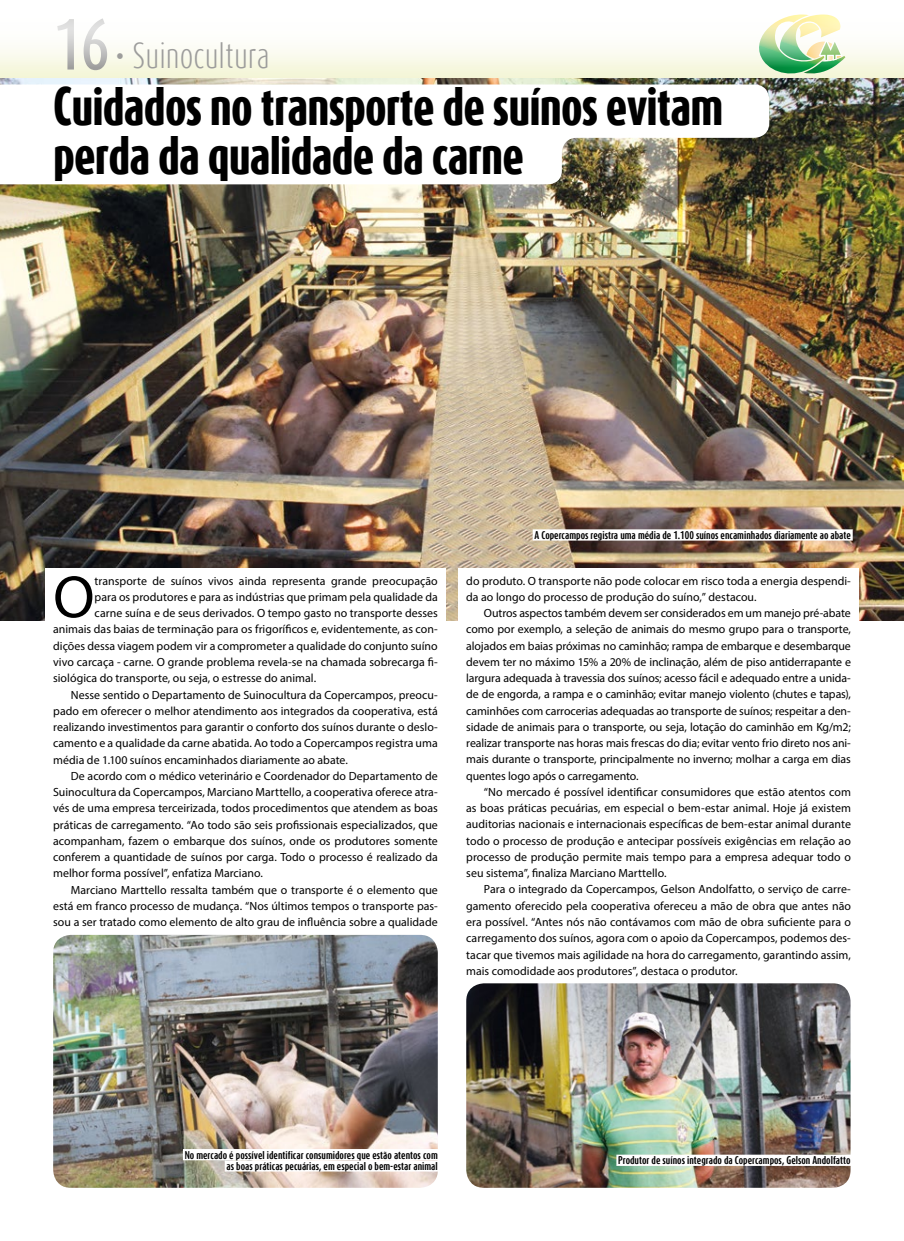
<style>
.page{position:relative;width:904px;height:1241px;background:#fff}
.page>*{position:absolute;margin:0;border:0;box-sizing:border-box;transform-origin:0 0}
.t1{font:60.12px "Myriad Pro";color:#000}
.t2{font:800 45px/48.8px "Dax Compact";letter-spacing:-.02em;color:#000}
.t3{font:300 30.5px "Dax Compact";color:#9d9d9c}
.t4{font:11.88px/16.2px "Myriad Pro";color:#000;text-align:justify}
.t5{font:700 9.38px/11.2px "Dax Compact";color:#000;text-align:right}
.s1{font-weight:500;font-size:60px}
</style>
<div class="page">
<div style="left:0;top:0;width:904px;height:78px;background:#f5f6da"></div>
<svg style="left:770px;top:67px;width:63px;height:7px"></svg>
<svg style="left:0;top:0;width:904px;height:67px;background:#f8faf2"></svg>
<img style="left:53px;top:934px;width:385px;height:253px">
<img style="left:466px;top:983px;width:384px;height:204px">
<div style="left:616px;top:1154px;width:236px;height:11px;background:#fff"></div>
<img style="left:0;top:78px;width:904px;height:542px">
<svg style="left:0;top:84px;width:769px;height:100px"></svg>
<div style="left:532px;top:529px;width:320px;height:11px;background:#fff"></div>
<div style="left:183px;top:1148px;width:256px;height:12px;background:#fff"></div>
<div style="left:225px;top:1160px;width:214px;height:11px;background:#fff"></div>
<div style="left:458px;top:568px;width:400px;height:92px;background:#fff"></div>
<div style="left:45px;top:568px;width:400px;height:92px;background:#fff"></div>
<h3 class="t3" style="left:53px;top:36px;width:218px"><span class="s1">16</span> • Suinocultura</h3>
<h2 class="t2" style="left:53px;top:81px;width:672px">Cuidados no transporte de suínos evitam perda da qualidade da carne</h2>
<h1 class="t1" style="left:53px;top:560px;width:43px">O</h1>
<p class="t4" style="left:95px;top:572px;width:345px">transporte de suínos vivos ainda representa grande preocupação</p>
<p class="t4" style="left:95px;top:588px;width:345px">para os produtores e para as indústrias que primam pela qualidade da</p>
<p class="t4" style="left:95px;top:605px;width:345px">carne suína e de seus derivados. O tempo gasto no transporte desses</p>
<p class="t4" style="left:53px;top:621px;width:386px">animais das baias de terminação para os frigoríficos e, evidentemente, as con-</p>
<p class="t4" style="left:53px;top:637px;width:386px">dições dessa viagem podem vir a comprometer a qualidade do conjunto suíno</p>
<p class="t4" style="left:53px;top:653px;width:386px">vivo carcaça - carne. O grande problema revela-se na chamada sobrecarga fi-</p>
<p class="t4" style="left:53px;top:670px;width:264px">siológica do transporte, ou seja, o estresse do animal.</p>
<p class="t4" style="left:71px;top:686px;width:368px">Nesse sentido o Departamento de Suinocultura da Copercampos, preocu-</p>
<p class="t4" style="left:53px;top:702px;width:386px">pado em oferecer o melhor atendimento aos integrados da cooperativa, está</p>
<p class="t4" style="left:53px;top:718px;width:386px">realizando investimentos para garantir o conforto dos suínos durante o deslo-</p>
<p class="t4" style="left:53px;top:734px;width:386px">camento e a qualidade da carne abatida. Ao todo a Copercampos registra uma</p>
<p class="t4" style="left:53px;top:751px;width:296px">média de 1.100 suínos encaminhados diariamente ao abate.</p>
<p class="t4" style="left:71px;top:767px;width:368px">De acordo com o médico veterinário e Coordenador do Departamento de</p>
<p class="t4" style="left:53px;top:783px;width:386px">Suinocultura da Copercampos, Marciano Marttello, a cooperativa oferece atra-</p>
<p class="t4" style="left:53px;top:799px;width:386px">vés de uma empresa terceirizada, todos procedimentos que atendem as boas</p>
<p class="t4" style="left:53px;top:816px;width:386px">práticas de carregamento. “Ao todo são seis profissionais especializados, que</p>
<p class="t4" style="left:53px;top:832px;width:386px">acompanham, fazem o embarque dos suínos, onde os produtores somente</p>
<p class="t4" style="left:53px;top:848px;width:386px">conferem a quantidade de suínos por carga. Todo o processo é realizado da</p>
<p class="t4" style="left:53px;top:864px;width:211px">melhor forma possível”, enfatiza Marciano.</p>
<p class="t4" style="left:71px;top:881px;width:368px">Marciano Marttello ressalta também que o transporte é o elemento que</p>
<p class="t4" style="left:53px;top:897px;width:386px">está em franco processo de mudança. “Nos últimos tempos o transporte pas-</p>
<p class="t4" style="left:53px;top:913px;width:386px">sou a ser tratado como elemento de alto grau de influência sobre a qualidade</p>
<p class="t5" style="left:534px;top:529px;width:318px">A Copercampos registra uma média de 1.100 suínos encaminhados diariamente ao abate</p>
<p class="t4" style="left:466px;top:572px;width:386px">do produto. O transporte não pode colocar em risco toda a energia despendi&shy;da ao longo do processo de produção do suíno,” destacou.</p>
<p class="t4" style="left:466px;top:604px;width:386px;text-indent:18px">Outros aspectos também devem ser considerados em um manejo pré-abate como por exemplo, a seleção de animais do mesmo grupo para o transporte, alojados em baias próximas no caminhão; rampa de embarque e desembarque devem ter no máximo 15% a 20% de inclinação, além de piso antiderrapante e largura adequada à travessia dos suínos; acesso fácil e adequado entre a unida&shy;de de engorda, a rampa e o caminhão; evitar manejo violento (chutes e tapas), caminhões com carrocerias adequadas ao transporte de suínos; respeitar a den&shy;sidade de animais para o transporte, ou seja, lotação do caminhão em Kg/m2; realizar transporte nas horas mais frescas do dia; evitar vento frio direto nos ani&shy;mais durante o transporte, principalmente no inverno; molhar a carga em dias quentes logo após o carregamento.</p>
<p class="t4" style="left:466px;top:783px;width:386px;text-indent:18px">“No mercado é possível identificar consumidores que estão atentos com as boas práticas pecuárias, em especial o bem-estar animal. Hoje já existem auditorias nacionais e internacionais específicas de bem-estar animal durante todo o processo de produção e antecipar possíveis exigências em relação ao processo de produção permite mais tempo para a empresa adequar todo o seu sistema”, finaliza Marciano Marttello.</p>
<p class="t4" style="left:466px;top:881px;width:386px;text-indent:18px">Para o integrado da Copercampos, Gelson Andolfatto, o serviço de carre&shy;gamento oferecido pela cooperativa ofereceu a mão de obra que antes não era possível. “Antes nós não contávamos com mão de obra suficiente para o carregamento dos suínos, agora com o apoio da Copercampos, podemos des&shy;tacar que tivemos mais agilidade na hora do carregamento, garantindo assim, mais comodidade aos produtores”, destaca o produtor.</p>
<p class="t5" style="left:185px;top:1148px;width:255px">No mercado é possível identificar consumidores que estão atentos com as boas práticas pecuárias, em especial o bem-estar animal</p>
<p class="t5" style="left:618px;top:1154px;width:234px">Produtor de suínos integrado da Copercampos, Gelson Andolfatto</p>
</div>
